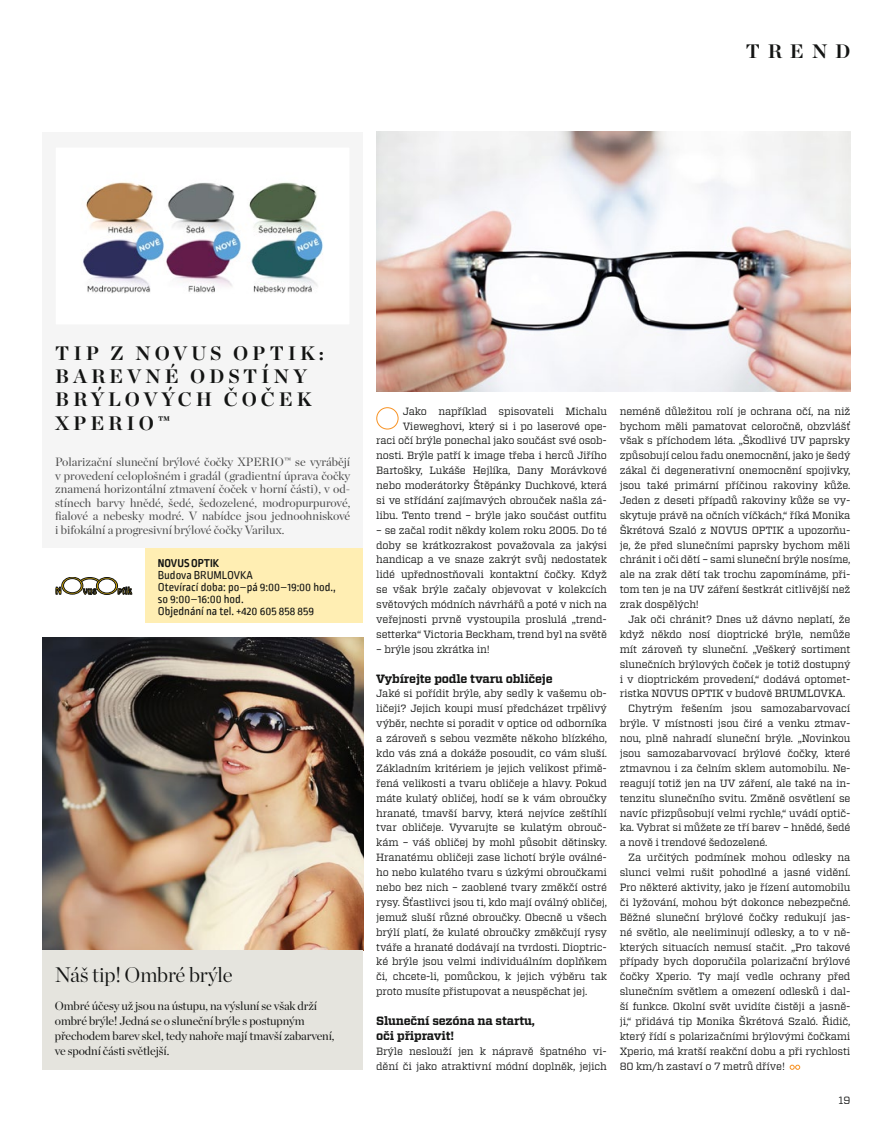
<style>
.page{position:relative;width:893px;height:1127px;background:#fff}
.page>*{position:absolute;margin:0;border:0;box-sizing:border-box;transform-origin:0 0}
.t1{font:300 21px "Chronicle Display";letter-spacing:-.01em;color:#131413}
.t2{font:700 19.5px/23.1px "Chronicle Display";letter-spacing:.2em;color:#131413}
.t3{font:12px/13.5px "Chronicle Display";color:#4a4a4a;text-align:justify}
.t4{font:12px/14.9px "Chronicle Display";letter-spacing:-.01em;color:#131413}
.t5{font:12px "Ropa Soft PTT";color:#131413}
.t6{font:700 12px "Vitesse";letter-spacing:-.015em;color:#131413}
.t7{font:700 12px "Ropa Soft PTT";color:#131413}
.t8{font:10.5px/14.9px "Vitesse";letter-spacing:-.015em;color:#131413;text-align:justify}
</style>
<div class="page">
<img style="left:43px;top:638px;width:320px;height:312px">
<svg style="left:790px;top:1065px;width:10px;height:4px"></svg>
<div style="left:376px;top:407px;width:23px;height:22px;border:1px solid #f79223;border-radius:50%"></div>
<div style="left:43px;top:132px;width:320px;height:417px;background:#f5f5f5"></div>
<img style="left:83px;top:182px;width:240px;height:111px">
<div style="left:145px;top:549px;width:218px;height:74px;background:#ffeeb3"></div>
<svg style="left:56px;top:577px;width:76px;height:17px"></svg>
<img style="left:376px;top:132px;width:474px;height:260px">
<div style="left:43px;top:950px;width:320px;height:119px;background:#e5e4de"></div>
<p class="t2" style="left:746px;top:38px;width:106px">TREND</p>
<p class="t2" style="left:55px;top:340px;width:270px">TIP Z NOVUS OPTIK:<br>BAREVNÉ ODSTÍNY<br>BRÝLOVÝCH ČOČEK<br>XPERIO™</p>
<p class="t3" style="left:55px;top:454px;width:297px">Polarizační sluneční brýlové čočky XPERIO™ se vyrábějí v provedení celoplošném i gradál (gradientní úprava čočky znamená horizontální ztmavení čoček v horní části), v od&shy;stínech barvy hnědé, šedé, šedozelené, modropurpurové, fialové a nebesky modré. V nabídce jsou jednoohniskové i bifokální a progresivní brýlové čočky Varilux.</p>
<p class="t7" style="left:158px;top:556px;width:63px">NOVUS OPTIK</p>
<p class="t5" style="left:158px;top:568px;width:96px">Budova BRUMLOVKA</p>
<p class="t5" style="left:158px;top:580px;width:180px">Otevírací doba: po–pá 9:00–19:00 hod.,</p>
<p class="t5" style="left:158px;top:592px;width:87px">so 9:00–16:00 hod.</p>
<p class="t5" style="left:158px;top:604px;width:158px">Objednání na tel. +420 605 858 859</p>
<p class="t1" style="left:55px;top:959px;width:179px">Náš tip! Ombré brýle</p>
<p class="t4" style="left:55px;top:997px;width:281px">Ombré účesy už jsou na ústupu, na výsluní se však drží ombré brýle! Jedná se o sluneční brýle s postupným přechodem barev skel, tedy nahoře mají tmavší zabarvení, ve spodní části světlejší.</p>
<p class="t8" style="left:376px;top:403px;width:232px;text-align:right">Jako například spisovateli Michalu Vieweghovi, který si i po laserové ope-<br>raci očí brýle ponechal jako součást své osob&shy;nosti. Brýle patří k image třeba i herců Jiřího Bartošky, Lukáše Hejlíka, Dany Morávkové nebo moderátorky Štěpánky Duchkové, která si ve střídání zajímavých obrouček našla zá&shy;libu. Tento trend – brýle jako součást outfitu</p>
<p class="t8" style="left:376px;top:522px;width:232px;text-align:left">– se začal rodit někdy kolem roku 2005. Do té doby se krátkozrakost považovala za jakýsi handicap a ve snaze zakrýt svůj nedostatek lidé upřednostňovali kontaktní čočky. Když se však brýle začaly objevovat v kolekcích světových módních návrhářů a poté v nich na veřejnosti prvně vystoupila proslulá „trend&shy;setterka“ Victoria Beckham, trend byl na světě</p>
<p class="t8" style="left:376px;top:641px;width:115px">– brýle jsou zkrátka in!</p>
<p class="t6" style="left:376px;top:670px;width:178px">Vybírejte podle tvaru obličeje</p>
<p class="t8" style="left:376px;top:686px;width:232px">Jaké si pořídit brýle, aby sedly k vašemu ob&shy;ličeji? Jejich koupi musí předcházet trpělivý výběr, nechte si poradit v optice od odborníka a zároveň s sebou vezměte někoho blízkého, kdo vás zná a dokáže posoudit, co vám sluší.<br>Základním kritériem je jejich velikost přimě&shy;řená velikosti a tvaru obličeje a hlavy. Pokud máte kulatý obličej, hodí se k vám obroučky hranaté, tmavší barvy, která nejvíce zeštíhlí tvar obličeje. Vyvarujte se kulatým obrouč&shy;kám – váš obličej by mohl působit dětinsky.<br>Hranatému obličeji zase lichotí brýle oválné&shy;ho nebo kulatého tvaru s úzkými obroučkami nebo bez nich – zaoblené tvary změkčí ostré rysy. Šťastlivci jsou ti, kdo mají oválný obličej, jemuž sluší různé obroučky. Obecně u všech brýlí platí, že kulaté obroučky změkčují rysy tváře a hranaté dodávají na tvrdosti. Dioptric&shy;ké brýle jsou velmi individuálním doplňkem či, chcete-li, pomůckou, k jejich výběru tak proto musíte přistupovat a neuspěchat jej.</p>
<p class="t6" style="left:376px;top:1013px;width:160px">Sluneční sezóna na startu,</p>
<p class="t6" style="left:376px;top:1027px;width:80px">oči připravit!</p>
<p class="t8" style="left:376px;top:1043px;width:232px">Brýle neslouží jen k nápravě špatného vi&shy;dění či jako atraktivní módní doplněk, jejich</p>
<p class="t8" style="left:620px;top:403px;width:232px">neméně důležitou rolí je ochrana očí, na niž bychom měli pamatovat celoročně, obzvlášť však s příchodem léta. „Škodlivé UV paprsky způsobují celou řadu onemocnění, jako je šedý zákal či degenerativní onemocnění spojivky, jsou také primární příčinou rakoviny kůže.<br>Jeden z deseti případů rakoviny kůže se vy&shy;skytuje právě na očních víčkách,“ říká Monika Škrétová Szaló z NOVUS OPTIK a upozorňu&shy;je, že před slunečními paprsky bychom měli chránit i oči dětí – sami sluneční brýle nosíme, ale na zrak dětí tak trochu zapomínáme, při&shy;tom ten je na UV záření šestkrát citlivější než zrak dospělých!</p>
<p class="t8" style="left:620px;top:612px;width:232px;text-indent:9px">Jak oči chránit? Dnes už dávno neplatí, že když někdo nosí dioptrické brýle, nemůže mít zároveň ty sluneční. „Veškerý sortiment slunečních brýlových čoček je totiž dostupný i v dioptrickém provedení,“ dodává optomet&shy;ristka NOVUS OPTIK v budově BRUMLOVKA.</p>
<p class="t8" style="left:620px;top:701px;width:232px;text-indent:9px">Chytrým řešením jsou samozabarvovací brýle. V místnosti jsou čiré a venku ztmav&shy;nou, plně nahradí sluneční brýle. „Novinkou jsou samozabarvovací brýlové čočky, které ztmavnou i za čelním sklem automobilu. Ne&shy;reagují totiž jen na UV záření, ale také na in&shy;tenzitu slunečního svitu. Změně osvětlení se navíc přizpůsobují velmi rychle,“ uvádí optič&shy;ka. Vybrat si můžete ze tří barev – hnědé, šedé a nově i trendové šedozelené.</p>
<p class="t8" style="left:620px;top:850px;width:232px;text-indent:9px">Za určitých podmínek mohou odlesky na slunci velmi rušit pohodlné a jasné vidění.<br>Pro některé aktivity, jako je řízení automobilu či lyžování, mohou být dokonce nebezpečné.<br>Běžné sluneční brýlové čočky redukují jas&shy;né světlo, ale neeliminují odlesky, a to v ně&shy;kterých situacích nemusí stačit. „Pro takové případy bych doporučila polarizační brýlové čočky Xperio. Ty mají vedle ochrany před slunečním světlem a omezení odlesků i dal&shy;ší funkce. Okolní svět uvidíte čistěji a jasně&shy;ji,“ přidává tip Monika Škrétová Szaló. Řidič, který řídí s polarizačními brýlovými čočkami Xperio, má kratší reakční dobu a při rychlosti 80 km/h zastaví o 7 metrů dříve!</p>
<p class="t8" style="left:838px;top:1092px;width:13px">19</p>
</div>
